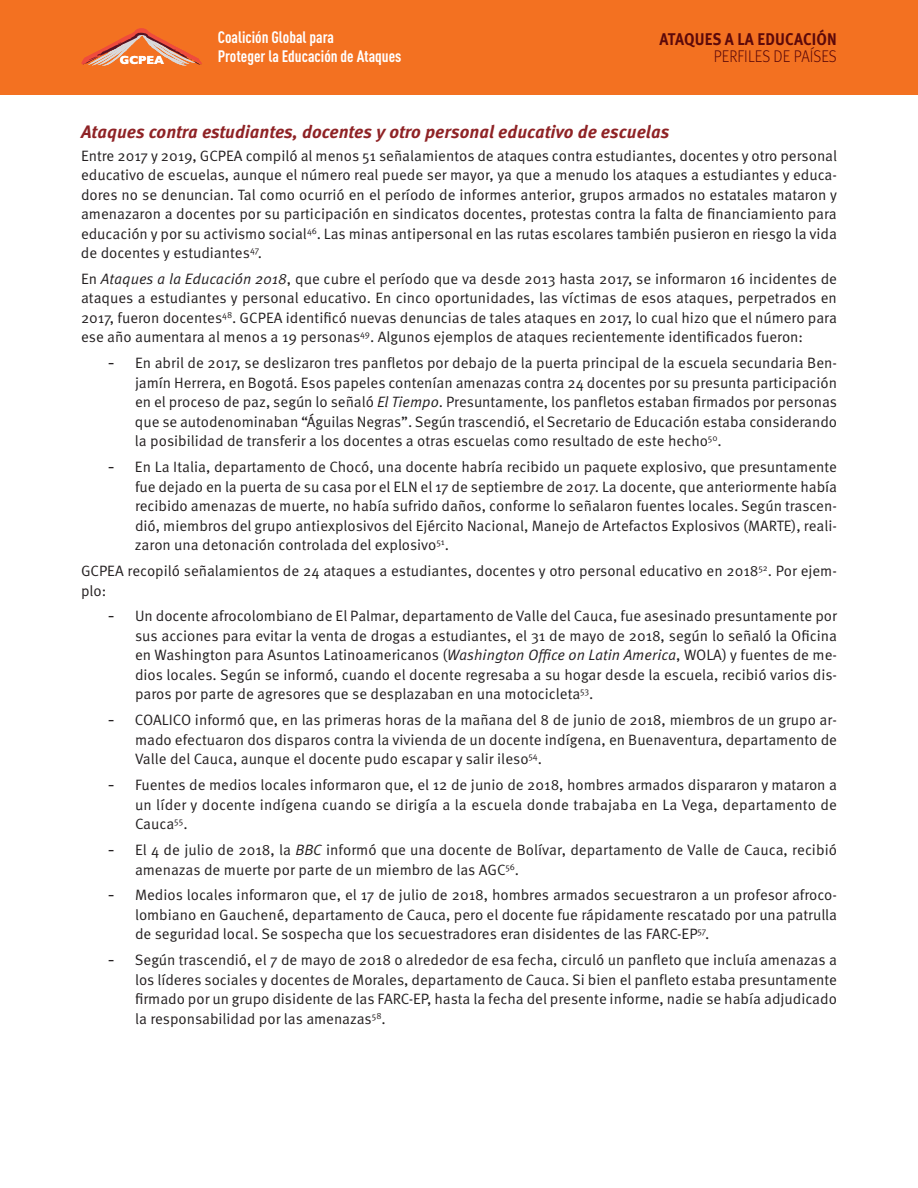
<style>
.page{position:relative;width:918px;height:1188px;background:#fff}
.page>*{position:absolute;margin:0;border:0;box-sizing:border-box;transform-origin:0 0}
.t1{font:italic 700 18px "Meta Pro";color:#8f2326}
.t2{font:700 16.95px "Meta Pro";letter-spacing:.01em;color:#5c090a;scale:.9 1}
.t3{font:300 16.95px "Meta Pro";letter-spacing:.01em;color:#5c090a;scale:.9 1}
.t4{font:700 16.35px/19.4px "DIN Cond";color:#fff}
.t5{font:15px/19.5px "Meta Pro Norm";color:#231f20;text-align:justify}
.t6{font:700 11.85px "Gill Sans";color:#fff}
.s1{font-family:"Meta Pro Norm Ita"}
.s2{font-family:"Georgia";font-size:16.5px}
</style>
<div class="page">
<div style="left:0;top:0;width:918px;height:95px;background:#f37121"></div>
<svg style="left:81px;top:28px;width:121px;height:38px"></svg>
<p class="t6" style="left:120px;top:56px;width:46px">GCPEA</p>
<p class="t4" style="left:218px;top:29px;width:185px">Coalición Global para<br>Proteger la Educación de Ataques</p>
<p class="t2" style="left:659px;top:29px;width:199px">ATAQUES A LA EDUCACIÓN</p>
<p class="t3" style="left:714px;top:47px;width:138px">PERFILES DE PAÍSES</p>
<p class="t1" style="left:81px;top:124px;width:590px">Ataques contra estudiantes, docentes y otro personal educativo de escuelas</p>
<p class="t5" style="left:81px;top:147px;width:758px">Entre 2017 y 2019, GCPEA compiló al menos 51 señalamientos de ataques contra estudiantes, docentes y otro personal educativo de escuelas, aunque el número real puede ser mayor, ya que a menudo los ataques a estudiantes y educa&shy;dores no se denuncian. Tal como ocurrió en el período de informes anterior, grupos armados no estatales mataron y amenazaron a docentes por su participación en sindicatos docentes, protestas contra la falta de financiamiento para educación y por su activismo social<sup>46</sup>. Las minas antipersonal en las rutas escolares también pusieron en riesgo la vida de docentes y estudiantes<sup>47</sup>.</p>
<p class="t5" style="left:81px;top:270px;width:758px">En <span class="s1">Ataques a la Educación 2018</span>, que cubre el período que va desde 2013 hasta 2017, se informaron 16 incidentes de ataques a estudiantes y personal educativo. En cinco oportunidades, las víctimas de esos ataques, perpetrados en 2017, fueron docentes<sup>48</sup>. GCPEA identificó nuevas denuncias de tales ataques en 2017, lo cual hizo que el número para ese año aumentara al menos a 19 personas<sup>49</sup>. Algunos ejemplos de ataques recientemente identificados fueron:</p>
<p class="t5" style="left:135px;top:354px;width:704px;text-indent:-27px"><span class="s2">-</span> En abril de 2017, se deslizaron tres panfletos por debajo de la puerta principal de la escuela secundaria Ben&shy;jamín Herrera, en Bogotá. Esos papeles contenían amenazas contra 24 docentes por su presunta participación en el proceso de paz, según lo señaló <span class="s1">El Tiempo</span>. Presuntamente, los panfletos estaban firmados por personas que se autodenominaban “Águilas Negras”. Según trascendió, el Secretario de Educación estaba considerando la posibilidad de transferir a los docentes a otras escuelas como resultado de este hecho<sup>50</sup>.</p>
<p class="t5" style="left:135px;top:458px;width:704px;text-indent:-27px"><span class="s2">-</span> En La Italia, departamento de Chocó, una docente habría recibido un paquete explosivo, que presuntamente fue dejado en la puerta de su casa por el ELN el 17 de septiembre de 2017. La docente, que anteriormente había recibido amenazas de muerte, no había sufrido daños, conforme lo señalaron fuentes locales. Según trascen&shy;dió, miembros del grupo antiexplosivos del Ejército Nacional, Manejo de Artefactos Explosivos (MARTE), reali&shy;zaron una detonación controlada del explosivo<sup>51</sup>.</p>
<p class="t5" style="left:81px;top:562px;width:757px">GCPEA recopiló señalamientos de 24 ataques a estudiantes, docentes y otro personal educativo en 2018<sup>52</sup>. Por ejem&shy;plo:</p>
<p class="t5" style="left:135px;top:608px;width:704px;text-indent:-27px"><span class="s2">-</span> Un docente afrocolombiano de El Palmar, departamento de Valle del Cauca, fue asesinado presuntamente por sus acciones para evitar la venta de drogas a estudiantes, el 31 de mayo de 2018, según lo señaló la Oficina en Washington para Asuntos Latinoamericanos (<span class="s1">Washington Office on Latin America</span>, WOLA) y fuentes de me&shy;dios locales. Según se informó, cuando el docente regresaba a su hogar desde la escuela, recibió varios dis&shy;paros por parte de agresores que se desplazaban en una motocicleta<sup>53</sup>.</p>
<p class="t5" style="left:135px;top:711px;width:704px;text-indent:-27px"><span class="s2">-</span> COALICO informó que, en las primeras horas de la mañana del 8 de junio de 2018, miembros de un grupo ar&shy;mado efectuaron dos disparos contra la vivienda de un docente indígena, en Buenaventura, departamento de Valle del Cauca, aunque el docente pudo escapar y salir ileso<sup>54</sup>.</p>
<p class="t5" style="left:135px;top:776px;width:704px;text-indent:-27px"><span class="s2">-</span> Fuentes de medios locales informaron que, el 12 de junio de 2018, hombres armados dispararon y mataron a un líder y docente indígena cuando se dirigía a la escuela donde trabajaba en La Vega, departamento de Cauca<sup>55</sup>.</p>
<p class="t5" style="left:135px;top:841px;width:704px;text-indent:-27px"><span class="s2">-</span> El 4 de julio de 2018, la <span class="s1">BBC</span> informó que una docente de Bolívar, departamento de Valle de Cauca, recibió amenazas de muerte por parte de un miembro de las AGC<sup>56</sup>.</p>
<p class="t5" style="left:135px;top:887px;width:704px;text-indent:-27px"><span class="s2">-</span> Medios locales informaron que, el 17 de julio de 2018, hombres armados secuestraron a un profesor afroco&shy;lombiano en Gauchené, departamento de Cauca, pero el docente fue rápidamente rescatado por una patrulla de seguridad local. Se sospecha que los secuestradores eran disidentes de las FARC-EP<sup>57</sup>.</p>
<p class="t5" style="left:135px;top:951px;width:704px;text-indent:-27px"><span class="s2">-</span> Según trascendió, el 7 de mayo de 2018 o alrededor de esa fecha, circuló un panfleto que incluía amenazas a los líderes sociales y docentes de Morales, departamento de Cauca. Si bien el panfleto estaba presuntamente firmado por un grupo disidente de las FARC-EP, hasta la fecha del presente informe, nadie se había adjudicado la responsabilidad por las amenazas<sup>58</sup>.</p>
</div>
